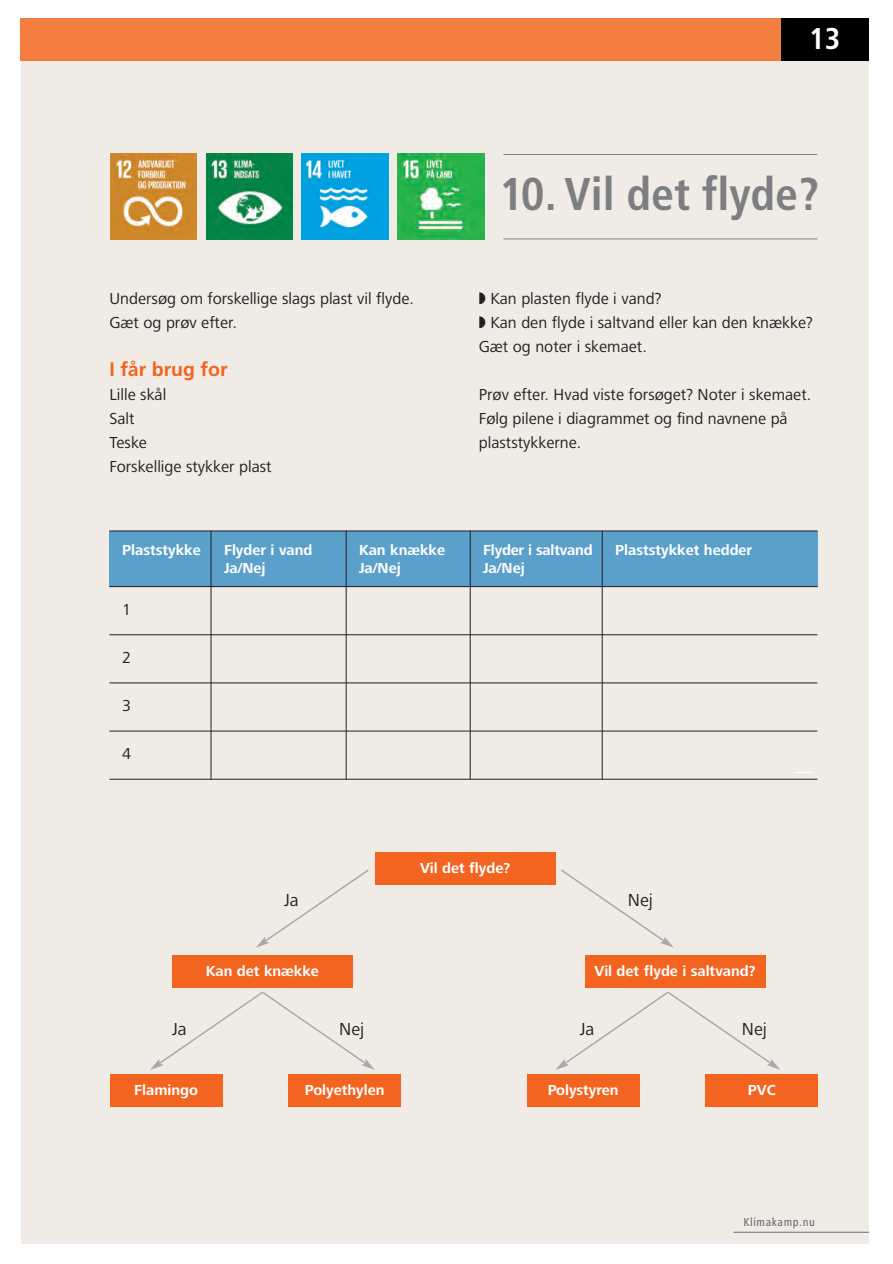
<style>
.page{position:relative;width:893px;height:1264px;background:#fff}
.page>*{position:absolute;margin:0;border:0;box-sizing:border-box;transform-origin:0 0}
.t1{font:700 condensed 45.9px "Frutiger LT Std";color:#7c7e81}
.t2{font:700 condensed 30px "Frutiger LT Std";color:#fff}
.t3{font:700 19.5px "Frutiger LT Std";color:#f36421}
.t4{font:18px "Frutiger Next LT";color:#231f20}
.t5{font:16.5px/24px "Frutiger Next LT";color:#231f20}
.t6{font:700 15px/18px "Frutiger Next LT";color:#fff}
.t7{font:500 condensed 12px "Frutiger Next LT";letter-spacing:.05em;color:#6c6d70}
</style>
<div class="page">
<div style="left:21px;top:53px;width:847px;height:1190px;background:#f0ebe5"></div>
<div style="left:20px;top:18px;width:761px;height:43px;background:#f47e3f"></div>
<div style="left:781px;top:18px;width:88px;height:43px;background:#000"></div>
<hr style="left:733px;top:1231px;width:136px;height:1px;background:#6c6d70">
<svg style="left:795px;top:772px;width:16px;height:1px"></svg>
<img style="left:110px;top:153px;width:87px;height:86px">
<img style="left:206px;top:153px;width:86px;height:86px">
<img style="left:302px;top:153px;width:86px;height:86px">
<img style="left:397px;top:153px;width:87px;height:86px">
<hr style="left:503px;top:238px;width:314px;height:1px;background:#808285">
<hr style="left:503px;top:154px;width:314px;height:1px;background:#808285">
<div style="left:109px;top:530px;width:102px;height:56px;background:#5ba0ca"></div>
<div style="left:211px;top:530px;width:135px;height:56px;background:#5ba0ca"></div>
<div style="left:346px;top:530px;width:124px;height:56px;background:#5ba0ca"></div>
<div style="left:470px;top:530px;width:132px;height:56px;background:#5ba0ca"></div>
<div style="left:602px;top:530px;width:215px;height:56px;background:#5ba0ca"></div>
<hr style="left:211px;top:530px;width:1px;height:249px;background:#231f20">
<hr style="left:346px;top:530px;width:1px;height:249px;background:#231f20">
<hr style="left:470px;top:530px;width:1px;height:249px;background:#231f20">
<hr style="left:601px;top:530px;width:1px;height:249px;background:#231f20">
<hr style="left:109px;top:530px;width:708px;height:1px;background:#231f20">
<hr style="left:109px;top:586px;width:708px;height:1px;background:#231f20">
<hr style="left:109px;top:634px;width:708px;height:1px;background:#231f20">
<hr style="left:109px;top:682px;width:708px;height:1px;background:#231f20">
<hr style="left:109px;top:730px;width:708px;height:1px;background:#231f20">
<hr style="left:109px;top:778px;width:708px;height:1px;background:#231f20">
<div style="left:584px;top:954px;width:181px;height:33px;background:#f36421"></div>
<div style="left:172px;top:954px;width:180px;height:33px;background:#f36421"></div>
<div style="left:110px;top:1074px;width:112px;height:32px;background:#f36421"></div>
<div style="left:288px;top:1074px;width:113px;height:32px;background:#f36421"></div>
<div style="left:527px;top:1074px;width:112px;height:32px;background:#f36421"></div>
<div style="left:705px;top:1074px;width:112px;height:32px;background:#f36421"></div>
<div style="left:375px;top:852px;width:180px;height:32px;background:#f36421"></div>
<svg style="left:256px;top:869px;width:113px;height:78px"></svg>
<svg style="left:561px;top:869px;width:112px;height:78px"></svg>
<svg style="left:151px;top:992px;width:223px;height:77px"></svg>
<svg style="left:556px;top:992px;width:224px;height:77px"></svg>
<h2 class="t2" style="left:809px;top:27px;width:33px">13</h2>
<p class="t5" style="left:109px;top:288px;width:306px">Undersøg om forskellige slags plast vil flyde.<br>Gæt og prøv efter.</p>
<p class="t3" style="left:109px;top:361px;width:120px">I får brug for</p>
<p class="t5" style="left:109px;top:384px;width:164px">Lille skål<br>Salt<br>Teske<br>Forskellige stykker plast</p>
<h1 class="t1" style="left:499px;top:175px;width:321px">10. Vil det flyde?</h1>
<p class="t5" style="left:478px;top:288px;width:335px">◗ Kan plasten flyde i vand?<br>◗ Kan den flyde i saltvand eller kan den knække?<br>Gæt og noter i skemaet.</p>
<p class="t5" style="left:478px;top:384px;width:334px">Prøv efter. Hvad viste forsøget? Noter i skemaet.<br>Følg pilene i diagrammet og find navnene på plaststykkerne.</p>
<p class="t6" style="left:122px;top:542px;width:80px">Plaststykke</p>
<p class="t6" style="left:224px;top:542px;width:90px">Flyder i vand<br>Ja/Nej</p>
<p class="t6" style="left:359px;top:542px;width:87px">Kan knække<br>Ja/Nej</p>
<p class="t6" style="left:483px;top:542px;width:111px">Flyder i saltvand<br>Ja/Nej</p>
<p class="t6" style="left:615px;top:542px;width:139px">Plaststykket hedder</p>
<p class="t5" style="left:122px;top:598px;width:10px">1</p>
<p class="t5" style="left:122px;top:646px;width:10px">2</p>
<p class="t5" style="left:122px;top:694px;width:10px">3</p>
<p class="t5" style="left:122px;top:742px;width:10px">4</p>
<p class="t6" style="left:420px;top:860px;width:92px">Vil det flyde?</p>
<p class="t4" style="left:284px;top:892px;width:16px">Ja</p>
<p class="t4" style="left:627px;top:892px;width:27px">Nej</p>
<p class="t6" style="left:206px;top:962px;width:114px">Kan det knække</p>
<p class="t6" style="left:594px;top:962px;width:162px">Vil det flyde i saltvand?</p>
<p class="t4" style="left:172px;top:1021px;width:16px">Ja</p>
<p class="t4" style="left:339px;top:1021px;width:27px">Nej</p>
<p class="t4" style="left:579px;top:1021px;width:16px">Ja</p>
<p class="t4" style="left:741px;top:1021px;width:27px">Nej</p>
<p class="t6" style="left:134px;top:1081px;width:65px">Flamingo</p>
<p class="t6" style="left:305px;top:1081px;width:81px">Polyethylen</p>
<p class="t6" style="left:547px;top:1081px;width:73px">Polystyren</p>
<p class="t6" style="left:747px;top:1081px;width:30px">PVC</p>
<p class="t7" style="left:743px;top:1216px;width:73px">Klimakamp.nu</p>
</div>
